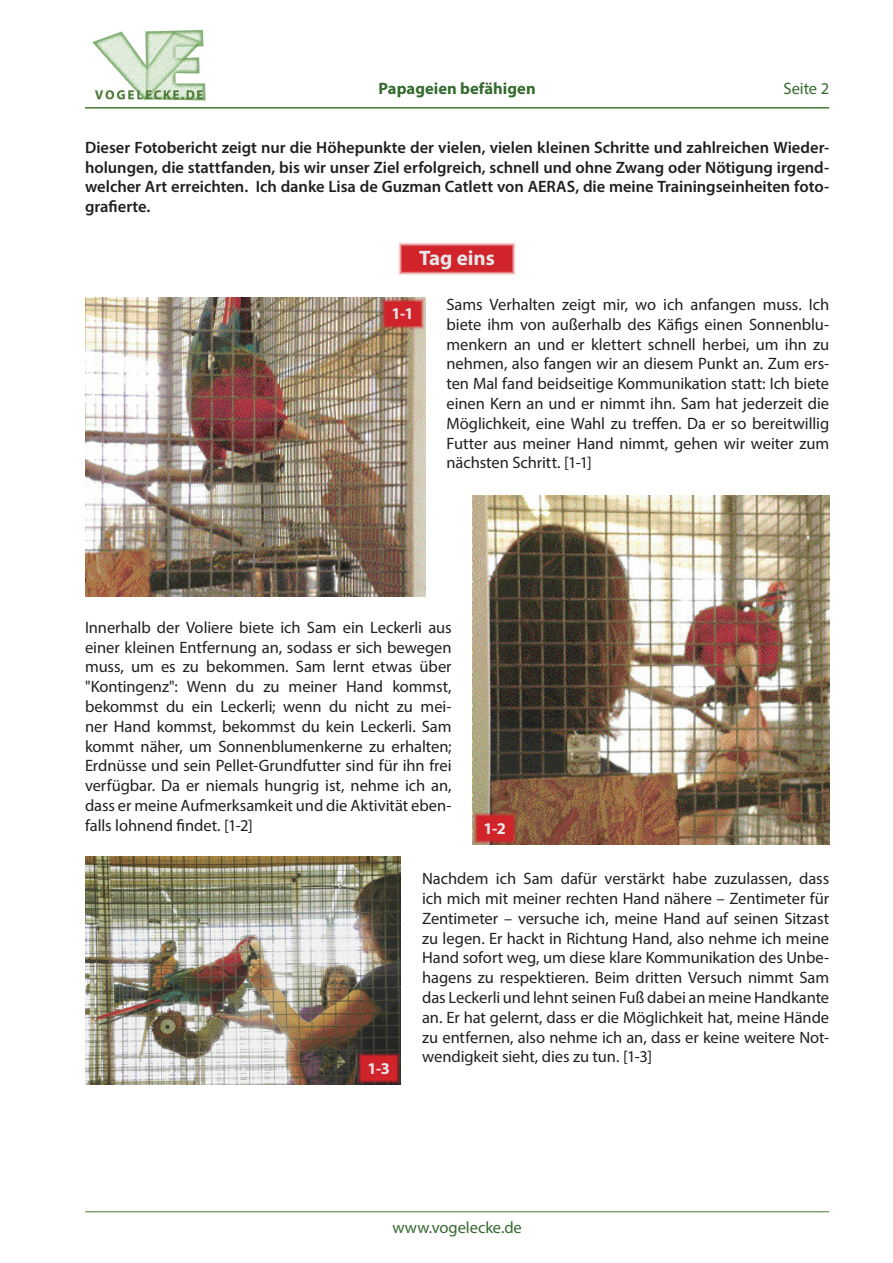
<style>
.page{position:relative;width:893px;height:1263px;background:#fff}
.page>*{position:absolute;margin:0;border:0;box-sizing:border-box;transform-origin:0 0}
.t1{font:700 21px "Myriad Pro";letter-spacing:-.005em;color:#e6e7e9}
.t2{font:16.5px/19.8px "Myriad Pro";letter-spacing:-.005em;color:#231f20;text-align:justify}
.t3{font:600 16.5px/19.8px "Myriad Pro";color:#231f20;text-align:justify}
.t4{font:16.5px "Myriad Pro";color:#346a2e}
.t5{font:700 16.5px "Myriad Pro";color:#346a2e}
.t6{font:700 16.5px "Myriad Pro";color:#e6e7e9}
</style>
<div class="page">
<img style="left:92px;top:29px;width:114px;height:72px">
<hr style="left:85px;top:107px;width:744px;height:2px;background:#4a7a32">
<hr style="left:85px;top:1211px;width:744px;height:1px;background:#4a7a32">
<img style="left:85px;top:298px;width:340px;height:299px">
<svg style="left:381px;top:298px;width:44px;height:32px"></svg>
<img style="left:85px;top:857px;width:316px;height:228px">
<svg style="left:357px;top:1052px;width:44px;height:32px"></svg>
<img style="left:473px;top:495px;width:356px;height:349px">
<svg style="left:473px;top:812px;width:44px;height:32px"></svg>
<svg style="left:398px;top:242px;width:118px;height:33px;background:#d8494f"></svg>
<p class="t5" style="left:379px;top:77px;width:159px">Papageien befähigen</p>
<p class="t4" style="left:784px;top:78px;width:47px">Seite 2</p>
<p class="t3" style="left:85px;top:137px;width:746px">Dieser Fotobericht zeigt nur die Höhepunkte der vielen, vielen kleinen Schritte und zahlreichen Wieder&shy;holungen, die stattfanden, bis wir unser Ziel erfolgreich, schnell und ohne Zwang oder Nötigung irgend&shy;welcher Art erreichten. Ich danke Lisa de Guzman Catlett von AERAS, die meine Trainingseinheiten foto&shy;grafierte.</p>
<p class="t1" style="left:419px;top:244px;width:77px">Tag eins</p>
<p class="t6" style="left:392px;top:303px;width:23px">1-1</p>
<p class="t2" style="left:446px;top:294px;width:384px">Sams Verhalten zeigt mir, wo ich anfangen muss. Ich biete ihm von außerhalb des Käfigs einen Sonnenblu&shy;menkern an und er klettert schnell herbei, um ihn zu nehmen, also fangen wir an diesem Punkt an. Zum ers&shy;ten Mal fand beidseitige Kommunikation statt: Ich biete einen Kern an und er nimmt ihn. Sam hat jederzeit die Möglichkeit, eine Wahl zu treffen. Da er so bereitwillig Futter aus meiner Hand nimmt, gehen wir weiter zum nächsten Schritt. [1-1]</p>
<p class="t2" style="left:85px;top:617px;width:368px">Innerhalb der Voliere biete ich Sam ein Leckerli aus einer kleinen Entfernung an, sodass er sich bewegen muss, um es zu bekommen. Sam lernt etwas über "Kontingenz": Wenn du zu meiner Hand kommst, bekommst du ein Leckerli; wenn du nicht zu mei&shy;ner Hand kommst, bekommst du kein Leckerli. Sam kommt näher, um Sonnenblumenkerne zu erhalten; Erdnüsse und sein Pellet-Grundfutter sind für ihn frei verfügbar. Da er niemals hungrig ist, nehme ich an, dass er meine Aufmerksamkeit und die Aktivität eben&shy;falls lohnend findet. [1-2]</p>
<p class="t2" style="left:422px;top:868px;width:409px">Nachdem ich Sam dafür verstärkt habe zuzulassen, dass ich mich mit meiner rechten Hand nähere – Zentimeter für Zentimeter – versuche ich, meine Hand auf seinen Sitzast zu legen. Er hackt in Richtung Hand, also nehme ich meine Hand sofort weg, um diese klare Kommunikation des Unbe&shy;hagens zu respektieren. Beim dritten Versuch nimmt Sam das Leckerli und lehnt seinen Fuß dabei an meine Handkante an. Er hat gelernt, dass er die Möglichkeit hat, meine Hände zu entfernen, also nehme ich an, dass er keine weitere Not&shy;wendigkeit sieht, dies zu tun. [1-3]</p>
<p class="t6" style="left:484px;top:817px;width:24px">1-2</p>
<p class="t6" style="left:367px;top:1057px;width:24px">1-3</p>
<p class="t4" style="left:392px;top:1217px;width:131px">www.vogelecke.de</p>
</div>
